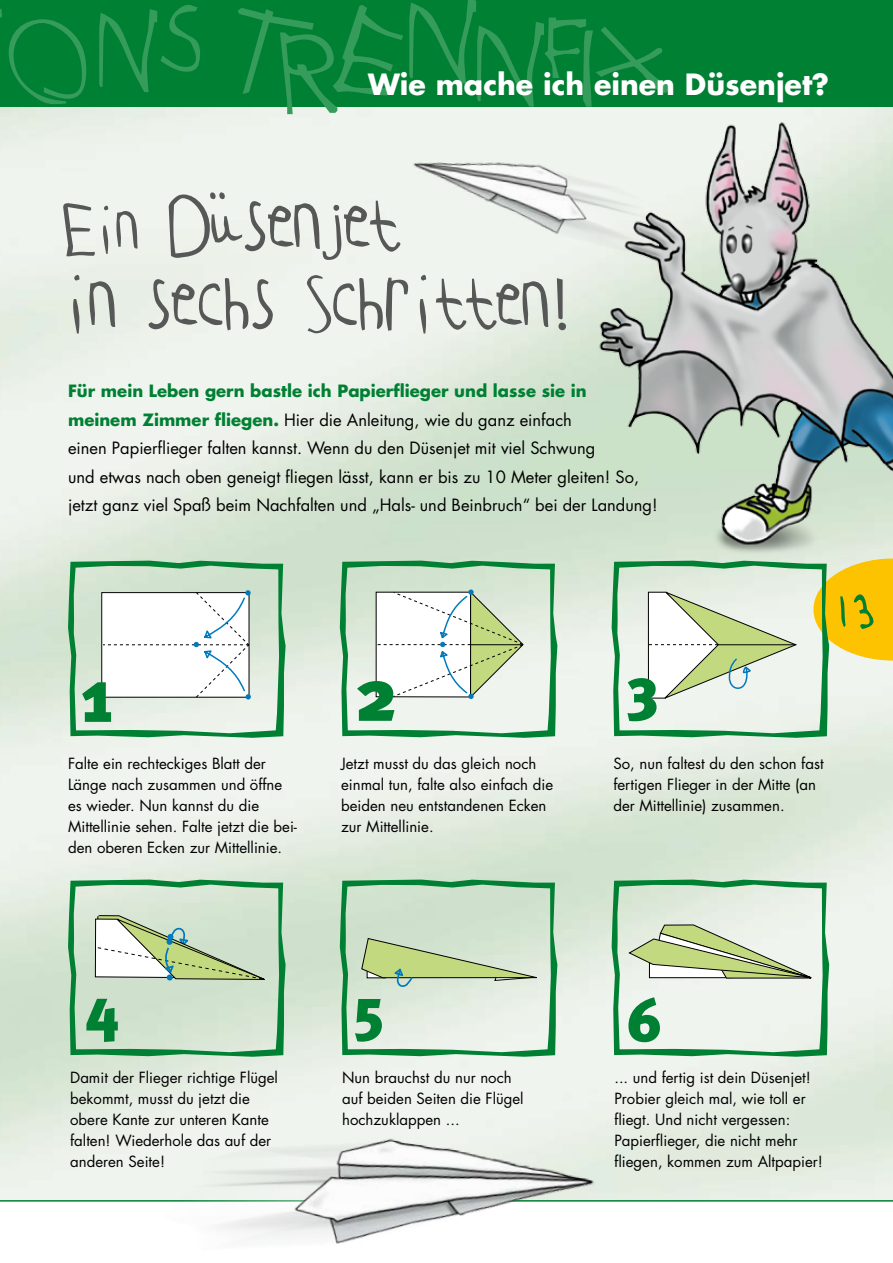
<style>
.page{position:relative;width:893px;height:1263px;background:#fff}
.page>*{position:absolute;margin:0;border:0;box-sizing:border-box;transform-origin:0 0}
.t1{font:900 74.4px "Meta Plus";color:#008033}
.t2{font:67.5px/78px "Childs Play Age Eight";letter-spacing:-.05em;color:#565757}
.t3{font:900 60px "Meta Plus";color:#008033}
.t4{font:54px "Childs Play Age Eight";color:#008033}
.t5{font:700 28.5px "Futura";color:#fff}
.t6{font:16.5px/28.5px "Futura";color:#000}
.t7{font:15px/21px "Futura";color:#000}
.s1{font-size:55.5px}
.s2{font-weight:700;color:#008033}
</style>
<div class="page">
<img style="left:0;top:106px;width:893px;height:1094px">
<div style="left:0;top:0;width:893px;height:106px;background:#008033"></div>
<svg style="left:409px;top:0;width:259px;height:107px"></svg>
<svg style="left:238px;top:5px;width:165px;height:109px"></svg>
<svg style="left:0;top:9px;width:2px;height:9px"></svg>
<svg style="left:9px;top:19px;width:77px;height:85px"></svg>
<svg style="left:99px;top:5px;width:101px;height:87px"></svg>
<hr style="left:0;top:1200px;width:893px;height:1px;background:#008033">
<img style="left:594px;top:118px;width:299px;height:458px">
<img style="left:392px;top:128px;width:281px;height:150px">
<svg style="left:68px;top:561px;width:218px;height:177px"></svg>
<svg style="left:612px;top:558px;width:281px;height:180px;background:#d5ddb4"></svg>
<svg style="left:340px;top:561px;width:217px;height:177px"></svg>
<svg style="left:68px;top:879px;width:218px;height:178px;background:#bad5ba"></svg>
<img style="left:145px;top:1115px;width:476px;height:129px">
<svg style="left:340px;top:879px;width:217px;height:178px;background:#bfd8be"></svg>
<svg style="left:612px;top:879px;width:217px;height:178px;background:#c9ddc7"></svg>
<h3 class="t5" style="left:368px;top:64px;width:463px">Wie mache ich einen Düsenjet?</h3>
<h2 class="t2" style="left:62px;top:187px;width:516px"><span class="s1">Ein</span> Düsenjet<br>in sechs Schritten!</h2>
<p class="t6" style="left:68px;top:377px;width:591px"><span class="s2">Für mein Leben gern bastle ich Papierflieger und lasse sie in meinem Zimmer fliegen.</span> Hier die Anleitung, wie du ganz einfach<br>einen Papierflieger falten kannst. Wenn du den Düsenjet mit viel Schwung<br>und etwas nach oben geneigt fliegen lässt, kann er bis zu 10 Meter gleiten! So, jetzt ganz viel Spaß beim Nachfalten und „Hals- und Beinbruch“ bei der Landung!</p>
<h3 class="t4" style="left:831px;top:585px;width:46px">13</h3>
<h1 class="t1" style="left:82px;top:652px;width:32px">1</h1>
<h1 class="t1" style="left:356px;top:651px;width:41px">2</h1>
<h3 class="t3" style="left:627px;top:654px;width:33px">3</h3>
<p class="t7" style="left:68px;top:753px;width:231px">Falte ein rechteckiges Blatt der<br>Länge nach zusammen und öffne es wieder. Nun kannst du die<br>Mittellinie sehen. Falte jetzt die bei&shy;den oberen Ecken zur Mittellinie.</p>
<p class="t7" style="left:341px;top:753px;width:213px">Jetzt musst du das gleich noch einmal tun, falte also einfach die beiden neu entstandenen Ecken zur Mittellinie.</p>
<p class="t7" style="left:613px;top:753px;width:212px">So, nun faltest du den schon fast fertigen Flieger in der Mitte (an der Mittellinie) zusammen.</p>
<h3 class="t3" style="left:85px;top:974px;width:36px">4</h3>
<h3 class="t3" style="left:627px;top:985px;width:36px">6</h3>
<h3 class="t3" style="left:355px;top:974px;width:30px">5</h3>
<p class="t7" style="left:70px;top:1067px;width:209px">Damit der Flieger richtige Flügel bekommt, musst du jetzt die obere Kante zur unteren Kante falten! Wiederhole das auf der anderen Seite!</p>
<p class="t7" style="left:342px;top:1067px;width:183px">Nun brauchst du nur noch auf beiden Seiten die Flügel hochzuklappen ...</p>
<p class="t7" style="left:614px;top:1067px;width:210px">... und fertig ist dein Düsenjet!<br>Probier gleich mal, wie toll er fliegt. Und nicht vergessen:<br>Papierflieger, die nicht mehr fliegen, kommen zum Altpapier!</p>
</div>
